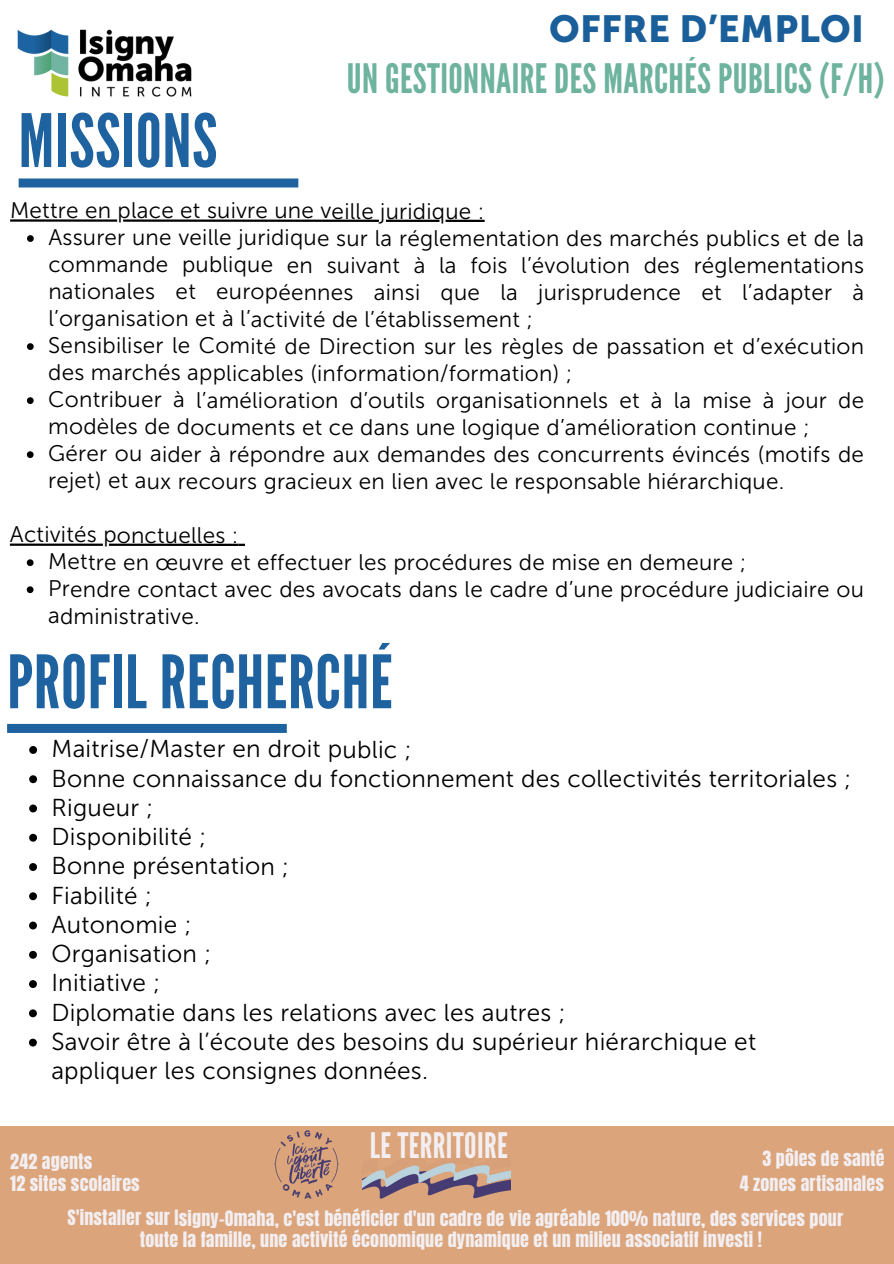
<style>
.page{position:relative;width:894px;height:1264px;background:#fff}
.page>*{position:absolute;margin:0;border:0;box-sizing:border-box;transform-origin:0 0}
.t1{font:73.35px "League Gothic";letter-spacing:.01em;color:#1e62a0}
.t2{font:40.5px "League Gothic";letter-spacing:.01em;color:#6eb39e}
.t3{font:37.5px "Museo Sans 900";letter-spacing:.01em;color:#1b5f9a}
.t4{font:35.1px "League Gothic";letter-spacing:.01em;color:#f2eef1}
.t5{font:24.45px/29.1px "Museo Sans 300";letter-spacing:.01em;color:#000}
.t6{font:22.5px/27px "Museo Sans 300";letter-spacing:.01em;color:#000}
.t7{font:18px/21.5px "Anton";letter-spacing:.01em;color:#f2eef1;text-align:center}
</style>
<div class="page">
<div style="left:0;top:1126px;width:893px;height:137px;background:#dba47a"></div>
<img style="left:17px;top:29px;width:175px;height:68px">
<img style="left:362px;top:1151px;width:149px;height:48px">
<img style="left:274px;top:1130px;width:65px;height:69px">
<div style="left:19px;top:178px;width:279px;height:9px;background:#1e62a0"></div>
<hr style="left:10px;top:219px;width:474px;height:3px;background:#000">
<svg style="left:27px;top:235px;width:7px;height:7px"></svg>
<svg style="left:27px;top:343px;width:7px;height:7px"></svg>
<svg style="left:27px;top:397px;width:7px;height:7px"></svg>
<svg style="left:27px;top:451px;width:7px;height:7px"></svg>
<hr style="left:10px;top:543px;width:228px;height:3px;background:#000">
<svg style="left:238px;top:543px;width:7px;height:3px"></svg>
<svg style="left:27px;top:559px;width:7px;height:7px"></svg>
<svg style="left:27px;top:586px;width:6px;height:7px"></svg>
<div style="left:7px;top:724px;width:280px;height:9px;background:#1e62a0"></div>
<svg style="left:29px;top:746px;width:8px;height:8px"></svg>
<svg style="left:29px;top:775px;width:8px;height:8px"></svg>
<svg style="left:29px;top:804px;width:8px;height:8px"></svg>
<svg style="left:29px;top:833px;width:8px;height:8px"></svg>
<svg style="left:29px;top:863px;width:8px;height:8px"></svg>
<svg style="left:29px;top:892px;width:8px;height:8px"></svg>
<svg style="left:29px;top:921px;width:8px;height:8px"></svg>
<svg style="left:29px;top:950px;width:8px;height:8px"></svg>
<svg style="left:29px;top:980px;width:8px;height:8px"></svg>
<svg style="left:29px;top:1009px;width:8px;height:8px"></svg>
<svg style="left:29px;top:1038px;width:8px;height:8px"></svg>
<h5 class="t3" style="left:549px;top:7px;width:316px">OFFRE D’EMPLOI</h5>
<p class="t2" style="left:347px;top:55px;width:539px">UN GESTIONNAIRE DES MARCHÉS PUBLICS (F/H)</p>
<p class="t1" style="left:19px;top:98px;width:200px">MISSIONS</p>
<h1 class="t6" style="left:10px;top:197px;width:475px">Mettre en place et suivre une veille juridique :</h1>
<p class="t6" style="left:48px;top:224px;width:817px;text-align:justify">Assurer une veille juridique sur la réglementation des marchés publics et de la commande publique en suivant à la fois l’évolution des réglementations nationales et européennes ainsi que la jurisprudence et l’adapter à l’organisation et à l’activité de l’établissement ;</p>
<p class="t6" style="left:48px;top:332px;width:817px">Sensibiliser le Comité de Direction sur les règles de passation et d’exécution des marchés applicables (information/formation) ;</p>
<p class="t6" style="left:48px;top:386px;width:817px">Contribuer à l’amélioration d’outils organisationnels et à la mise à jour de modèles de documents et ce dans une logique d’amélioration continue ;</p>
<p class="t6" style="left:48px;top:440px;width:817px">Gérer ou aider à répondre aux demandes des concurrents évincés (motifs de rejet) et aux recours gracieux en lien avec le responsable hiérarchique.</p>
<p class="t6" style="left:10px;top:521px;width:230px">Activités ponctuelles :</p>
<p class="t6" style="left:48px;top:548px;width:699px">Mettre en œuvre et effectuer les procédures de mise en demeure ;</p>
<p class="t6" style="left:48px;top:575px;width:817px">Prendre contact avec des avocats dans le cadre d’une procédure judiciaire ou administrative.</p>
<p class="t1" style="left:7px;top:639px;width:387px">PROFIL RECHERCHÉ</p>
<p class="t5" style="left:52px;top:734px;width:361px">Maitrise/Master en droit public ;</p>
<p class="t5" style="left:52px;top:764px;width:801px">Bonne connaissance du fonctionnement des collectivités territoriales ;</p>
<p class="t5" style="left:51px;top:793px;width:103px">Rigueur ;</p>
<p class="t5" style="left:51px;top:822px;width:156px">Disponibilité ;</p>
<p class="t5" style="left:51px;top:851px;width:239px">Bonne présentation ;</p>
<h4 class="t5" style="left:51px;top:880px;width:102px">Fiabilité ;</h4>
<p class="t5" style="left:51px;top:910px;width:142px">Autonomie ;</p>
<p class="t5" style="left:51px;top:939px;width:161px">Organisation ;</p>
<p class="t5" style="left:51px;top:968px;width:110px">Initiative ;</p>
<p class="t5" style="left:51px;top:997px;width:515px">Diplomatie dans les relations avec les autres ;</p>
<p class="t5" style="left:51px;top:1027px;width:706px">Savoir être à l’écoute des besoins du supérieur hiérarchique et appliquer les consignes données.</p>
<h1 class="t4" style="left:369px;top:1125px;width:139px">LE TERRITOIRE</h1>
<p class="t7" style="left:10px;top:1151px;width:84px">242 agents</p>
<p class="t7" style="left:762px;top:1147px;width:124px">3 pôles de santé</p>
<p class="t7" style="left:10px;top:1172px;width:131px">12 sites scolaires</p>
<p class="t7" style="left:739px;top:1173px;width:146px">4 zones artisanales</p>
<h5 class="t7" style="left:67px;top:1207px;width:777px">S'installer sur Isigny-Omaha, c'est bénéficier d'un cadre de vie agréable 100% nature, des services pour toute la famille, une activité économique dynamique et un milieu associatif investi !</h5>
</div>
